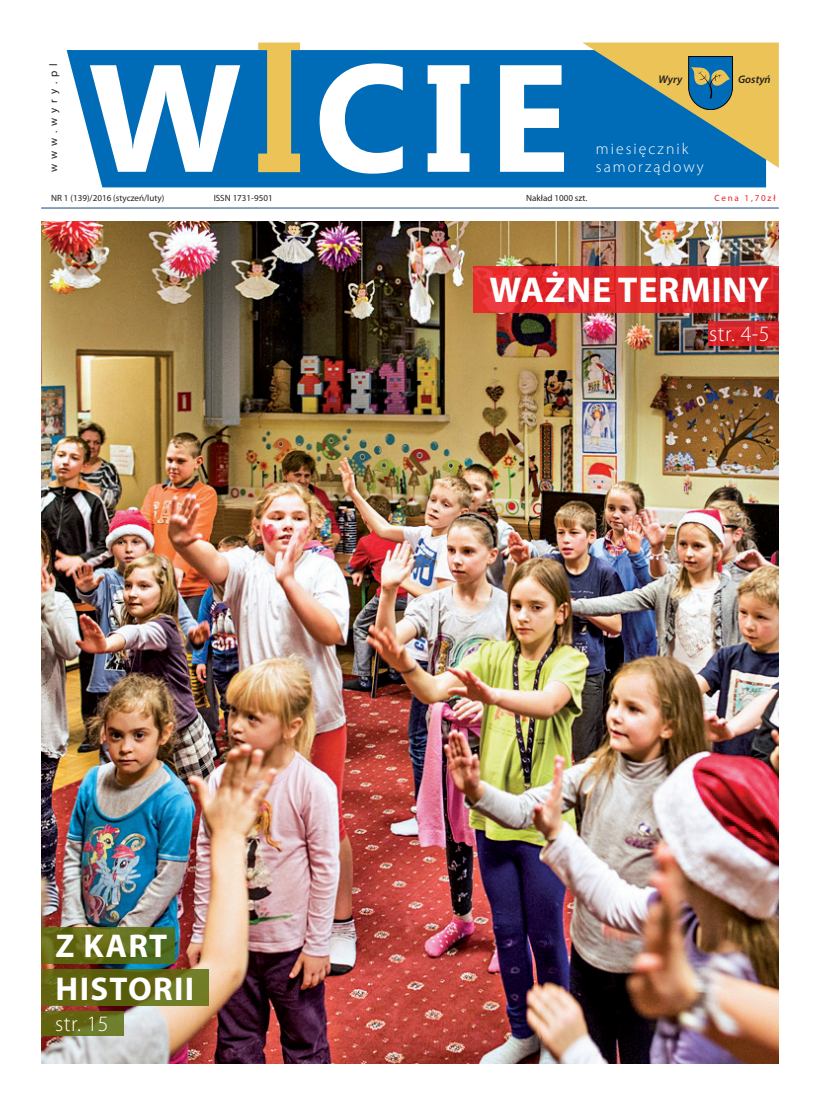
<style>
.page{position:relative;width:820px;height:1106px;background:#fff}
.page>*{position:absolute;margin:0;border:0;box-sizing:border-box;transform-origin:0 0}
.Opis_zdjecia{font:700 152.1px "Ebrima";color:#fff}
.tekst_podstawowy{font:700 36px "Myriad Pro";letter-spacing:.02em;color:#fff}
.tekst_podstawowy-2{font:700 33px/43px "Myriad Pro";letter-spacing:.04em;color:#fff}
.tekst_podstawowy-3{font:300 22px "Myriad Pro";letter-spacing:.02em;color:#fff}
.Opis_zdjecia-2{font:300 15.7px "Myriad Pro";letter-spacing:.13em;color:#fff}
.t1{font:11px "Myriad Pro";letter-spacing:.46em;color:#231f20}
.Opis_zdjecia-3{font:italic 600 11px "Myriad Pro";color:#231f20}
.t2{font:9.1px "Myriad Pro";color:#231f20}
.t3{font:9.1px "Myriad Pro";letter-spacing:.2em;color:#ee1d23}
</style>
<div class="page">
<img style="left:41px;top:221px;width:737px;height:842px">
<div style="left:67px;top:50px;width:698px;height:137px;background:#006cb7"></div>
<svg style="left:258px;top:43px;width:42px;height:129px;background:#9aa577"></svg>
<svg style="left:582px;top:43px;width:196px;height:125px;background:#638f8c"></svg>
<hr style="left:41px;top:208px;width:737px;height:1px;background:#14447f">
<svg style="left:41px;top:969px;width:167px;height:36px;background:#636715"></svg>
<svg style="left:41px;top:1011px;width:82px;height:24px;background:#666b19"></svg>
<svg style="left:707px;top:322px;width:71px;height:24px;background:#d52529"></svg>
<svg style="left:41px;top:927px;width:133px;height:36px;background:#5e6a19"></svg>
<svg style="left:473px;top:266px;width:305px;height:47px;background:#de292b"></svg>
<p class="t1" style="left:47px;top:172px;width:110px;rotate:-90deg">www.wyry.pl</p>
<p class="Opis_zdjecia" style="left:88px;top:5px;width:481px">W CIE</p>
<p class="Opis_zdjecia-3" style="left:658px;top:72px;width:25px">Wyry</p>
<p class="Opis_zdjecia-3" style="left:737px;top:72px;width:34px">Gostyń</p>
<p class="Opis_zdjecia-2" style="left:595px;top:140px;width:94px">miesięcznik</p>
<p class="Opis_zdjecia-2" style="left:595px;top:158px;width:109px">samorządowy</p>
<p class="t2" style="left:51px;top:192px;width:115px">NR 1 (139)/2016 (styczeń/luty)</p>
<p class="t2" style="left:213px;top:192px;width:60px">ISSN 1731-9501</p>
<p class="t2" style="left:526px;top:192px;width:63px">Nakład 1000 szt.</p>
<p class="t3" style="left:714px;top:192px;width:63px">Cena 1,70zł</p>
<p class="tekst_podstawowy" style="left:489px;top:266px;width:281px">WAŻNE TERMINY</p>
<p class="tekst_podstawowy-2" style="left:56px;top:923px;width:140px">Z KART<br>HISTORII</p>
<p class="tekst_podstawowy-3" style="left:55px;top:1010px;width:55px">str. 15</p>
<p class="tekst_podstawowy-3" style="left:709px;top:321px;width:62px">str. 4-5</p>
</div>
